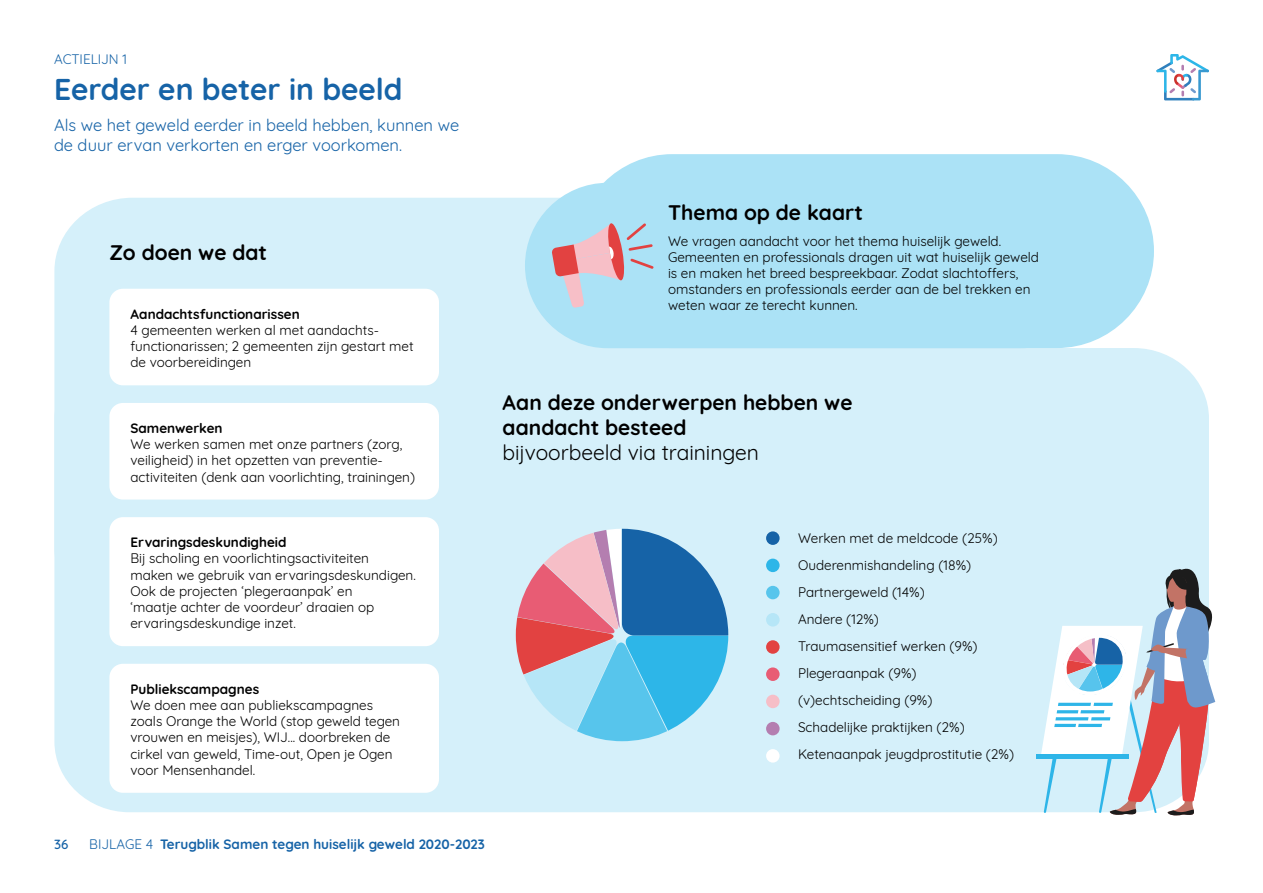
<style>
.page{position:relative;width:1263px;height:893px;background:#fff}
.page>*{position:absolute;margin:0;border:0;box-sizing:border-box;transform-origin:0 0}
.t1{font:700 30px "Quicksand";color:#1663a7}
.t2{font:700 21px/25.2px "Quicksand";color:#000}
.t3{font:21px "Quicksand";color:#000}
.t4{font:16.5px/19.8px "Quicksand";color:#1663a7}
.t5{font:13.5px/16.2px "Quicksand";color:#000}
.t6{font:700 13.5px "Quicksand";color:#000}
.t7{font:700 13.5px "Quicksand";color:#1663a7}
.t8{font:13.5px "Quicksand";color:#1663a7}
.t9{font:500 13.5px "Quicksand";color:#1663a7}
.s1{font-weight:400}
</style>
<div class="page">
<svg style="left:1156px;top:54px;width:53px;height:46px"></svg>
<div style="left:54px;top:348px;width:1155px;height:464px;background:#d5f0fa;border-radius:73px"></div>
<div style="left:54px;top:198px;width:609px;height:424px;background:#d5f0fa;border-radius:76px"></div>
<div style="left:525px;top:183px;width:579px;height:165px;background:#abe2f6;border-radius:83px"></div>
<div style="left:575px;top:154px;width:579px;height:194px;background:#abe2f6;border-radius:97px"></div>
<svg style="left:517px;top:530px;width:210px;height:210px"></svg>
<svg style="left:622px;top:518px;width:117px;height:117px;fill:#1663a7"></svg>
<div style="left:501px;top:514px;width:242px;height:242px;border:15px solid #d5f0fa;border-radius:50%"></div>
<svg style="left:552px;top:223px;width:102px;height:85px"></svg>
<div style="left:109px;top:289px;width:330px;height:96px;background:#fff;border-radius:14px"></div>
<div style="left:109px;top:403px;width:330px;height:97px;background:#fff;border-radius:14px"></div>
<div style="left:109px;top:664px;width:330px;height:129px;background:#fff;border-radius:14px"></div>
<div style="left:109px;top:517px;width:330px;height:129px;background:#fff;border-radius:14px"></div>
<div style="left:766px;top:531px;width:13px;height:14px;background:#1663a7;border-radius:50%"></div>
<div style="left:766px;top:559px;width:13px;height:13px;background:#2db6e8;border-radius:50%"></div>
<div style="left:766px;top:586px;width:13px;height:13px;background:#57c5ec;border-radius:50%"></div>
<div style="left:766px;top:613px;width:13px;height:13px;background:#b6e6f7;border-radius:50%"></div>
<div style="left:766px;top:640px;width:13px;height:14px;background:#e24241;border-radius:50%"></div>
<div style="left:766px;top:667px;width:13px;height:14px;background:#e85c74;border-radius:50%"></div>
<div style="left:766px;top:695px;width:13px;height:13px;background:#f6bec7;border-radius:50%"></div>
<div style="left:766px;top:722px;width:13px;height:13px;background:#b47eb0;border-radius:50%"></div>
<div style="left:766px;top:749px;width:13px;height:14px;background:#fff;border-radius:50%"></div>
<hr style="left:1036px;top:754px;width:93px;height:4px;background:#2eb5e8">
<svg style="left:1041px;top:568px;width:175px;height:247px"></svg>
<p class="t8" style="left:54px;top:48px;width:74px">ACTIELIJN 1</p>
<h1 class="t1" style="left:54px;top:64px;width:350px">Eerder en beter in beeld</h1>
<p class="t4" style="left:54px;top:114px;width:407px">Als we het geweld eerder in beeld hebben, kunnen we de duur ervan verkorten en erger voorkomen.</p>
<h2 class="t2" style="left:109px;top:238px;width:159px">Zo doen we dat</h2>
<p class="t6" style="left:130px;top:303px;width:171px">Aandachtsfunctionarissen</p>
<p class="t5" style="left:130px;top:321px;width:285px">4 gemeenten werken al met aandachts&shy;functionarissen; 2 gemeenten zijn gestart met de voorbereidingen</p>
<p class="t6" style="left:130px;top:417px;width:94px">Samenwerken</p>
<p class="t5" style="left:130px;top:435px;width:286px">We werken samen met onze partners (zorg, veiligheid) in het opzetten van preventie&shy;activiteiten (denk aan voorlichting, trainingen)</p>
<p class="t6" style="left:130px;top:531px;width:158px">Ervaringsdeskundigheid</p>
<p class="t5" style="left:130px;top:549px;width:287px">Bij scholing en voorlichtingsactiviteiten<br>maken we gebruik van ervaringsdeskundigen.<br>Ook de projecten ‘plegeraanpak’ en<br>‘maatje achter de voordeur’ draaien op ervaringsdeskundige inzet.</p>
<p class="t6" style="left:130px;top:678px;width:130px">Publiekscampagnes</p>
<p class="t5" style="left:130px;top:696px;width:271px">We doen mee aan publiekscampagnes zoals Orange the World (stop geweld tegen vrouwen en meisjes), WIJ... doorbreken de cirkel van geweld, Time-out, Open je Ogen voor Mensenhandel.</p>
<h2 class="t2" style="left:668px;top:199px;width:196px">Thema op de kaart</h2>
<p class="t5" style="left:668px;top:231px;width:372px">We vragen aandacht voor het thema huiselijk geweld.<br>Gemeenten en professionals dragen uit wat huiselijk geweld is en maken het breed bespreekbaar. Zodat slachtoffers, omstanders en professionals eerder aan de bel trekken en weten waar ze terecht kunnen.</p>
<h2 class="t2" style="left:502px;top:388px;width:352px">Aan deze onderwerpen hebben we aandacht besteed</h2>
<h2 class="t3" style="left:502px;top:436px;width:258px">bijvoorbeeld via trainingen</h2>
<p class="t5" style="left:771px;top:529px;width:228px">• Werken met de meldcode (25%)</p>
<p class="t5" style="left:771px;top:556px;width:202px">• Ouderenmishandeling (18%)</p>
<p class="t5" style="left:771px;top:583px;width:155px">• Partnergeweld (14%)</p>
<p class="t5" style="left:771px;top:610px;width:109px">• Andere (12%)</p>
<p class="t5" style="left:771px;top:637px;width:208px">• Traumasensitief werken (9%)</p>
<p class="t5" style="left:771px;top:664px;width:147px">• Plegeraanpak (9%)</p>
<p class="t5" style="left:771px;top:691px;width:163px">• (v)echtscheiding (9%)</p>
<p class="t5" style="left:771px;top:718px;width:195px">• Schadelijke praktijken (2%)</p>
<p class="t5" style="left:771px;top:745px;width:245px">• Ketenaanpak jeugdprostitutie (2%)</p>
<p class="t9" style="left:54px;top:833px;width:16px">36</p>
<p class="t7" style="left:89px;top:833px;width:397px"><span class="s1">BIJLAGE 4</span> Terugblik Samen tegen huiselijk geweld 2020-2023</p>
</div>
